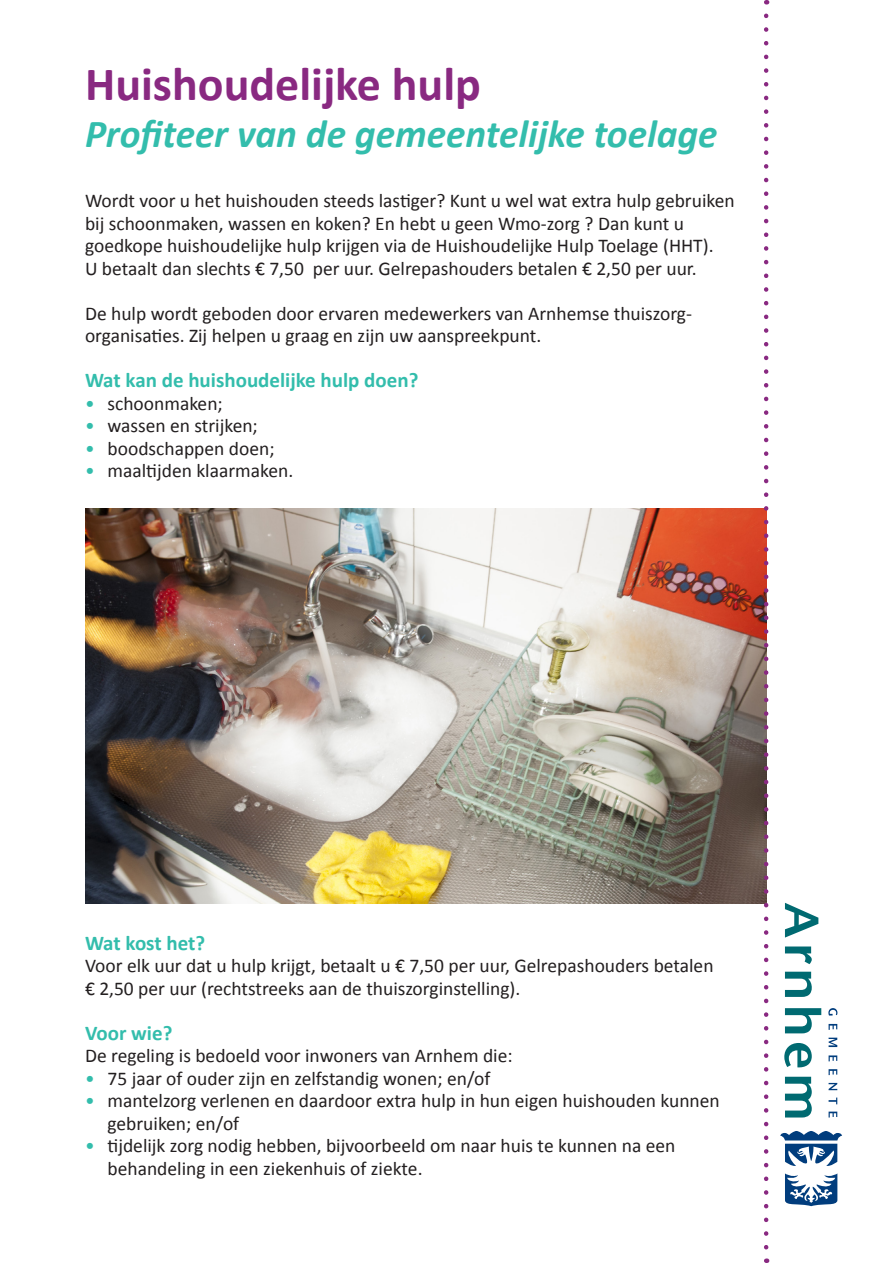
<style>
.page{position:relative;width:893px;height:1263px;background:#fff}
.page>*{position:absolute;margin:0;border:0;box-sizing:border-box;transform-origin:0 0}
.t1{font:700 48px "Calibri";color:#892981}
.t2{font:italic 700 39.75px "Calibri";color:#33bdac}
.t3{font:700 21px "Calibri";color:#33bdac}
.t4{font:19.5px/22.5px "Calibri";color:#231f20}
.s1{color:#33bdac}
</style>
<div class="page">
<img style="left:85px;top:508px;width:679px;height:396px">
<svg style="left:785px;top:903px;width:33px;height:34px"></svg>
<svg style="left:785px;top:946px;width:27px;height:18px"></svg>
<svg style="left:785px;top:972px;width:27px;height:25px"></svg>
<svg style="left:785px;top:1008px;width:36px;height:25px"></svg>
<svg style="left:784px;top:1043px;width:28px;height:25px"></svg>
<svg style="left:785px;top:1077px;width:27px;height:40px"></svg>
<svg style="left:785px;top:1173px;width:52px;height:33px"></svg>
<svg style="left:780px;top:1131px;width:62px;height:35px"></svg>
<svg style="left:828px;top:1008px;width:9px;height:7px"></svg>
<svg style="left:829px;top:1024px;width:8px;height:6px"></svg>
<svg style="left:829px;top:1038px;width:8px;height:9px"></svg>
<svg style="left:829px;top:1055px;width:8px;height:6px"></svg>
<svg style="left:829px;top:1069px;width:8px;height:6px"></svg>
<svg style="left:829px;top:1083px;width:8px;height:7px"></svg>
<svg style="left:829px;top:1097px;width:8px;height:7px"></svg>
<svg style="left:829px;top:1111px;width:8px;height:6px"></svg>
<svg style="left:764px;top:16px;width:4px;height:1247px"></svg>
<p class="t1" style="left:85px;top:53px;width:397px">Huishoudelijke hulp</p>
<p class="t2" style="left:85px;top:109px;width:634px">Profiteer van de gemeentelijke toelage</p>
<p class="t4" style="left:85px;top:189px;width:651px">Wordt voor u het huishouden steeds lastiger? Kunt u wel wat extra hulp gebruiken bij schoonmaken, wassen en koken? En hebt u geen Wmo-zorg ? Dan kunt u</p>
<p class="t4" style="left:85px;top:234px;width:630px">goedkope huishoudelijke hulp krijgen via de Huishoudelijke Hulp Toelage (HHT).</p>
<p class="t4" style="left:85px;top:256px;width:613px">U betaalt dan slechts € 7,50 per uur. Gelrepashouders betalen € 2,50 per uur.</p>
<p class="t4" style="left:85px;top:301px;width:608px">De hulp wordt geboden door ervaren medewerkers van Arnhemse thuiszorg-</p>
<p class="t4" style="left:85px;top:324px;width:458px">organisaties. Zij helpen u graag en zijn uw aanspreekpunt.</p>
<p class="t3" style="left:85px;top:367px;width:335px">Wat kan de huishoudelijke hulp doen?</p>
<p class="t4" style="left:85px;top:391px;width:139px"><span class="s1">•</span> schoonmaken;</p>
<p class="t4" style="left:85px;top:414px;width:174px"><span class="s1">•</span> wassen en strijken;</p>
<p class="t4" style="left:85px;top:436px;width:191px"><span class="s1">•</span> boodschappen doen;</p>
<p class="t4" style="left:85px;top:459px;width:210px"><span class="s1">•</span> maaltijden klaarmaken.</p>
<p class="t3" style="left:85px;top:929px;width:122px">Wat kost het?</p>
<p class="t4" style="left:85px;top:954px;width:630px">Voor elk uur dat u hulp krijgt, betaalt u € 7,50 per uur, Gelrepashouders betalen</p>
<p class="t4" style="left:85px;top:976px;width:437px">€ 2,50 per uur (rechtstreeks aan de thuiszorginstelling).</p>
<p class="t3" style="left:85px;top:1019px;width:89px">Voor wie?</p>
<p class="t4" style="left:85px;top:1044px;width:429px">De regeling is bedoeld voor inwoners van Arnhem die:</p>
<p class="t4" style="left:85px;top:1066px;width:407px"><span class="s1">•</span> 75 jaar of ouder zijn en zelfstandig wonen; en/of</p>
<p class="t4" style="left:108px;top:1089px;width:614px;text-indent:-23px"><span class="s1">•</span> mantelzorg verlenen en daardoor extra hulp in hun eigen huishouden kunnen gebruiken; en/of</p>
<p class="t4" style="left:85px;top:1134px;width:592px"><span class="s1">•</span> tijdelijk zorg nodig hebben, bijvoorbeeld om naar huis te kunnen na een</p>
<p class="t4" style="left:108px;top:1156px;width:316px">behandeling in een ziekenhuis of ziekte.</p>
</div>
